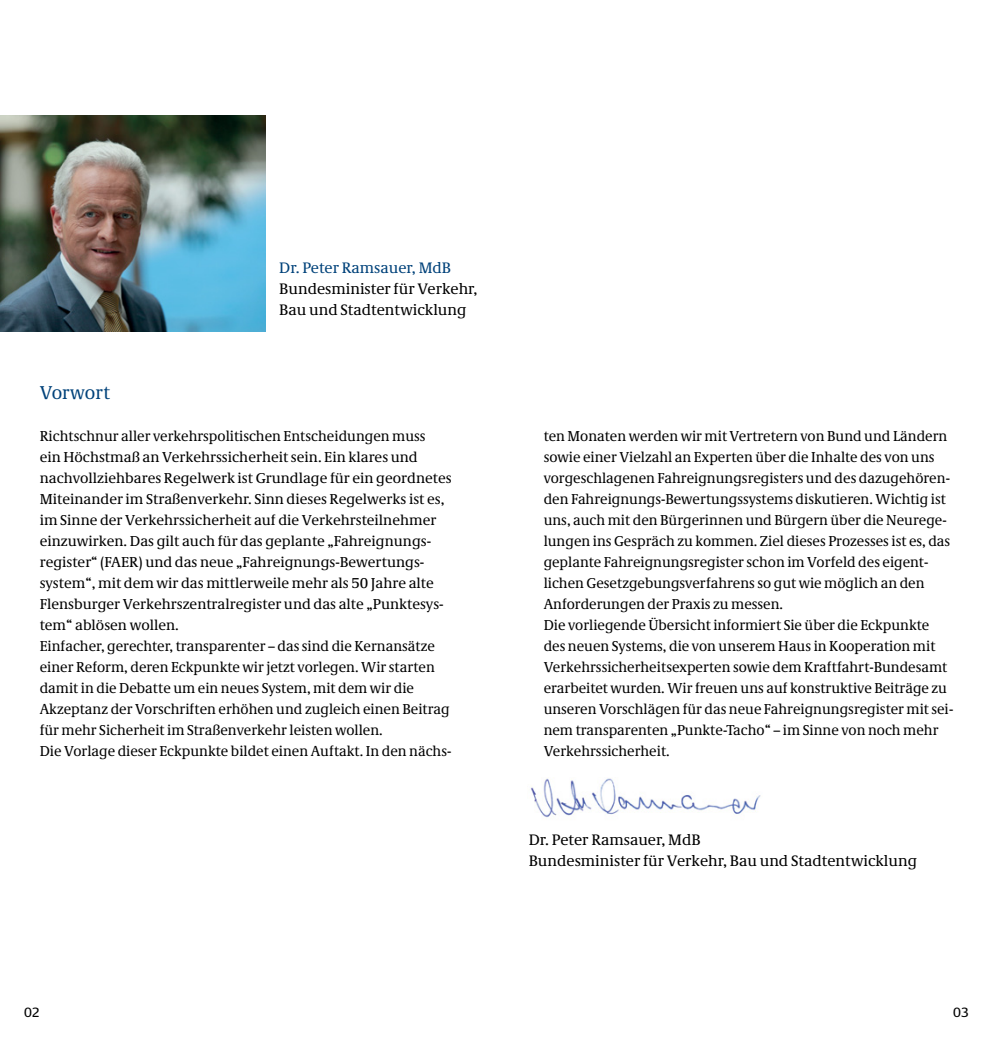
<style>
.page{position:relative;width:993px;height:1042px;background:#fff}
.page>*{position:absolute;margin:0;border:0;box-sizing:border-box;transform-origin:0 0}
.t1{font:19.25px "Neue Demos";color:#00427a}
.t2{font:15.75px/21px "Neue Demos";color:#000}
.t3{font:15.75px "Neue Demos";color:#00427a}
.t4{font:14.88px/21px "Neue Demos";color:#000}
.t5{font:14px "Neue Praxis";color:#000}
</style>
<div class="page">
<img style="left:531px;top:777px;width:230px;height:41px">
<img style="left:0;top:115px;width:265px;height:216px">
<p class="t3" style="left:279px;top:258px;width:173px">Dr. Peter Ramsauer, MdB</p>
<p class="t2" style="left:279px;top:278px;width:200px">Bundesminister für Verkehr,<br>Bau und Stadtentwicklung</p>
<h1 class="t1" style="left:40px;top:381px;width:72px">Vorwort</h1>
<p class="t4" style="left:40px;top:425px;width:413px">Richtschnur aller verkehrspolitischen Entscheidungen muss<br>ein Höchstmaß an Verkehrssicherheit sein. Ein klares und nachvollziehbares Regelwerk ist Grundlage für ein geordnetes Miteinander im Straßenverkehr. Sinn dieses Regelwerks ist es, im Sinne der Verkehrssicherheit auf die Verkehrsteilnehmer einzuwirken. Das gilt auch für das geplante „Fahreignungs&shy;register“ (FAER) und das neue „Fahreignungs-Bewertungs&shy;system“, mit dem wir das mittlerweile mehr als 50 Jahre alte Flensburger Verkehrszentralregister und das alte „Punktesys&shy;tem“ ablösen wollen.<br>Einfacher, gerechter, transparenter – das sind die Kernansätze einer Reform, deren Eckpunkte wir jetzt vorlegen. Wir starten damit in die Debatte um ein neues System, mit dem wir die Akzeptanz der Vorschriften erhöhen und zugleich einen Beitrag für mehr Sicherheit im Straßenverkehr leisten wollen.<br>Die Vorlage dieser Eckpunkte bildet einen Auftakt. In den nächs-</p>
<p class="t4" style="left:543px;top:425px;width:411px">ten Monaten werden wir mit Vertretern von Bund und Ländern sowie einer Vielzahl an Experten über die Inhalte des von uns vorgeschlagenen Fahreignungsregisters und des dazugehören&shy;den Fahreignungs-Bewertungssystems diskutieren. Wichtig ist uns, auch mit den Bürgerinnen und Bürgern über die Neurege&shy;lungen ins Gespräch zu kommen. Ziel dieses Prozesses ist es, das geplante Fahreignungsregister schon im Vorfeld des eigent&shy;lichen Gesetzgebungsverfahrens so gut wie möglich an den Anforderungen der Praxis zu messen.<br>Die vorliegende Übersicht informiert Sie über die Eckpunkte des neuen Systems, die von unserem Haus in Kooperation mit Verkehrssicherheitsexperten sowie dem Kraftfahrt-Bundesamt erarbeitet wurden. Wir freuen uns auf konstruktive Beiträge zu unseren Vorschlägen für das neue Fahreignungsregister mit sei&shy;nem transparenten „Punkte-Tacho“ – im Sinne von noch mehr Verkehrssicherheit.</p>
<p class="t2" style="left:528px;top:829px;width:389px">Dr. Peter Ramsauer, MdB<br>Bundesminister für Verkehr, Bau und Stadtentwicklung</p>
<p class="t5" style="left:24px;top:1004px;width:17px">02</p>
<p class="t5" style="left:952px;top:1004px;width:17px">03</p>
</div>
